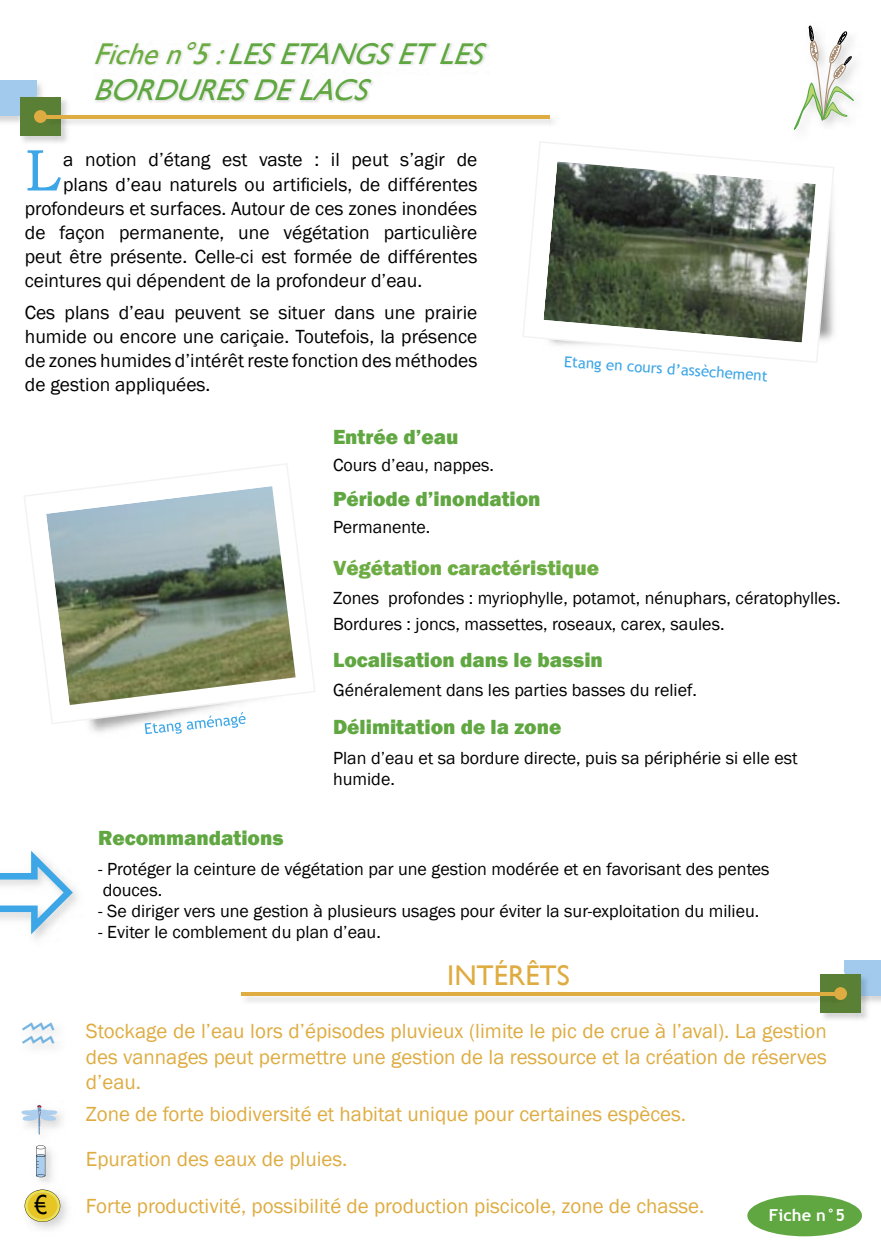
<style>
.page{position:relative;width:881px;height:1251px;background:#fff}
.page>*{position:absolute;margin:0;border:0;box-sizing:border-box;transform-origin:0 0}
.t1{font:58.95px "Bookman Old Style";color:#3ca6e6}
.t2{font:italic 30px/36px "Gill Sans";color:#60a742}
.t3{font:28.5px "Gill Sans";color:#deac41}
.t4{font:21px/25.5px "Franklin Gothic";color:#deac41;text-align:justify}
.t5{font:800 21px "Franklin Gothic";color:#60a742}
.t6{font:800 21px "Franklin Gothic";color:#6cac42}
.t7{font:19.5px/24px "Franklin Gothic";color:#000;text-align:justify}
.t8{font:18px/21px "Franklin Gothic";color:#000}
.t9{font:700 16.5px "Trebuchet MS";color:#fff}
.t10{font:15px "Trebuchet MS";color:#3ca6e6}
.s1{color:#6cac42}
</style>
<div class="page">
<svg style="left:96px;top:43px;width:62px;height:21px"></svg>
<svg style="left:167px;top:42px;width:320px;height:23px"></svg>
<svg style="left:95px;top:80px;width:277px;height:22px"></svg>
<svg style="left:22px;top:1104px;width:35px;height:30px"></svg>
<img style="left:24px;top:1196px;width:43px;height:33px">
<img style="left:36px;top:1146px;width:17px;height:37px">
<svg style="left:36px;top:1145px;width:9px;height:31px"></svg>
<div style="left:844px;top:960px;width:36px;height:35px;background:#a2caec"></div>
<img style="left:820px;top:1005px;width:48px;height:15px">
<img style="left:860px;top:995px;width:10px;height:10px">
<img style="left:844px;top:972px;width:23px;height:23px">
<div style="left:820px;top:973px;width:40px;height:39px;background:#5a8035"></div>
<img style="left:241px;top:995px;width:577px;height:7px">
<svg style="left:818px;top:995px;width:2px;height:7px"></svg>
<img style="left:820px;top:995px;width:24px;height:5px">
<hr style="left:241px;top:992px;width:593px;height:3px;background:#deac41">
<img style="left:0;top:80px;width:42px;height:43px">
<div style="left:0;top:80px;width:36px;height:35px;background:#a2caec"></div>
<img style="left:22px;top:99px;width:46px;height:44px">
<img style="left:19px;top:96px;width:24px;height:27px">
<img style="left:19px;top:96px;width:17px;height:19px">
<div style="left:20px;top:97px;width:41px;height:39px;background:#5a8035"></div>
<img style="left:47px;top:114px;width:506px;height:14px">
<hr style="left:45px;top:115px;width:504px;height:3px;background:#deac41">
<svg style="left:34px;top:110px;width:13px;height:13px"></svg>
<svg style="left:793px;top:25px;width:60px;height:105px"></svg>
<img style="left:134px;top:724px;width:109px;height:11px">
<svg style="left:24px;top:463px;width:291px;height:261px"></svg>
<img style="left:46px;top:486px;width:249px;height:219px">
<svg style="left:523px;top:141px;width:311px;height:222px"></svg>
<img style="left:543px;top:161px;width:272px;height:181px">
<svg style="left:833px;top:987px;width:13px;height:12px"></svg>
<div style="left:747px;top:1194px;width:114px;height:41px;background:#60a742;border-radius:50%"></div>
<svg style="left:0;top:851px;width:73px;height:83px"></svg>
<svg style="left:23px;top:1024px;width:31px;height:19px"></svg>
<svg style="left:25px;top:1189px;width:35px;height:32px"></svg>
<h2 class="t2" style="left:93px;top:36px;width:403px"><span class="s1">Fichen°5:</span>LESETANGSETLES<br>BORDURESDELACS</h2>
<h1 class="t1" style="left:25px;top:132px;width:37px">L</h1>
<p class="t7" style="left:63px;top:148px;width:415px">a notion d’étang est vaste : il peut s’agir de</p>
<p class="t7" style="left:63px;top:172px;width:415px">plans d’eau naturels ou artificiels, de différentes</p>
<p class="t7" style="left:25px;top:196px;width:454px">profondeurs et surfaces. Autour de ces zones inondées</p>
<p class="t7" style="left:25px;top:220px;width:454px">de façon permanente, une végétation particulière</p>
<p class="t7" style="left:25px;top:244px;width:454px">peut être présente. Celle-ci est formée de différentes</p>
<p class="t7" style="left:25px;top:268px;width:399px">ceintures qui dépendent de la profondeur d’eau.</p>
<p class="t7" style="left:25px;top:301px;width:454px">Ces plans d’eau peuvent se situer dans une prairie humide ou encore une cariçaie. Toutefois, la présence de zones humides d’intérêt reste fonction des méthodes de gestion appliquées.</p>
<p class="t10" style="left:564px;top:352px;width:205px;rotate:4deg">Etang en cours d’assèchement</p>
<p class="t5" style="left:333px;top:423px;width:127px">Entrée d’eau</p>
<p class="t8" style="left:333px;top:455px;width:162px">Cours d’eau, nappes.</p>
<p class="t5" style="left:333px;top:485px;width:209px">Période d’inondation</p>
<p class="t8" style="left:333px;top:516px;width:99px">Permanente.</p>
<p class="t6" style="left:333px;top:554px;width:267px">Végétation caractéristique</p>
<p class="t8" style="left:333px;top:586px;width:509px;line-height:25.2px">Zones profondes : myriophylle, potamot, nénuphars, cératophylles.<br>Bordures : joncs, massettes, roseaux, carex, saules.</p>
<p class="t5" style="left:333px;top:646px;width:271px">Localisation dans le bassin</p>
<p class="t8" style="left:333px;top:680px;width:365px">Généralement dans les parties basses du relief.</p>
<p class="t5" style="left:333px;top:713px;width:230px">Délimitation de la zone</p>
<p class="t8" style="left:333px;top:747px;width:466px">Plan d’eau et sa bordure directe, puis sa périphérie si elle est humide.</p>
<p class="t5" style="left:98px;top:824px;width:187px">Recommandations</p>
<p class="t8" style="left:98px;top:858px;width:672px">- Protéger la ceinture de végétation par une gestion modérée et en favorisant des pentes douces.</p>
<p class="t8" style="left:98px;top:900px;width:662px">- Se diriger vers une gestion à plusieurs usages pour éviter la sur-exploitation du milieu.</p>
<p class="t8" style="left:98px;top:921px;width:284px">- Eviter le comblement du plan d’eau.</p>
<h3 class="t3" style="left:447px;top:958px;width:124px">INTÉRÊTS</h3>
<p class="t4" style="left:86px;top:1018px;width:742px">Stockage de l’eau lors d’épisodes pluvieux (limite le pic de crue à l’aval). La gestion des vannages peut permettre une gestion de la ressource et la création de réserves d’eau.</p>
<p class="t4" style="left:86px;top:1092px;width:601px;line-height:44.4px">Zone de forte biodiversité et habitat unique pour certaines espèces.<br>Epuration des eaux de pluies.</p>
<p class="t4" style="left:86px;top:1193px;width:620px">Forte productivité, possibilité de production piscicole, zone de chasse.</p>
<p class="t9" style="left:768px;top:1203px;width:78px">Fiche n°5</p>
</div>
